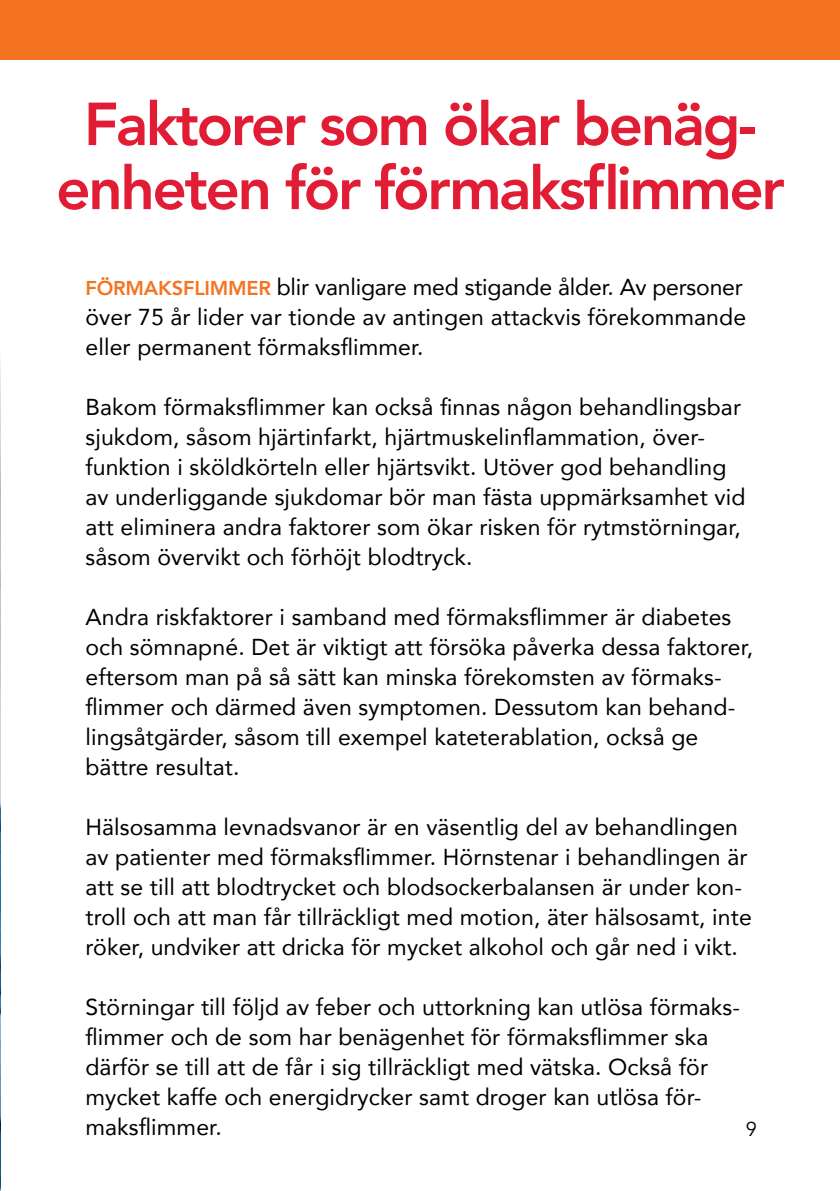
<style>
.page{position:relative;width:840px;height:1191px;background:#fff}
.page>*{position:absolute;margin:0;border:0;box-sizing:border-box;transform-origin:0 0}
.t1{font:800 60px/64px "Avenir";letter-spacing:-.04em;color:#e11d35;text-align:center}
.t2{font:23px/30px "Avenir";letter-spacing:.005em;color:#000}
.t3{font:20px "Avenir";color:#000}
.s1{font-weight:800;font-size:20px;color:#f47421}
</style>
<div class="page">
<img style="left:0;top:491px;width:1px;height:700px">
<div style="left:0;top:0;width:839px;height:60px;background:#f47421"></div>
<svg style="left:0;top:357px;width:1px;height:134px"></svg>
<h1 class="t1" style="left:56px;top:92px;width:729px">Faktorer som ökar benäg&shy;enheten för förmaksflimmer</h1>
<p class="t2" style="left:85px;top:271px;width:662px"><span class="s1">FÖRMAKSFLIMMER</span> blir vanligare med stigande ålder. Av personer över 75 år lider var tionde av antingen attackvis förekommande eller permanent förmaksflimmer.</p>
<p class="t2" style="left:85px;top:391px;width:661px">Bakom förmaksflimmer kan också finnas någon behandlingsbar sjukdom, såsom hjärtinfarkt, hjärtmuskelinflammation, över&shy;funktion i sköldkörteln eller hjärtsvikt. Utöver god behandling av underliggande sjukdomar bör man fästa uppmärksamhet vid att eliminera andra faktorer som ökar risken för rytmstörningar, såsom övervikt och förhöjt blodtryck.</p>
<p class="t2" style="left:85px;top:601px;width:669px">Andra riskfaktorer i samband med förmaksflimmer är diabetes och sömnapné. Det är viktigt att försöka påverka dessa faktorer, eftersom man på så sätt kan minska förekomsten av förmaks&shy;flimmer och därmed även symptomen. Dessutom kan behand&shy;lingsåtgärder, såsom till exempel kateterablation, också ge bättre resultat.</p>
<p class="t2" style="left:85px;top:811px;width:667px">Hälsosamma levnadsvanor är en väsentlig del av behandlingen av patienter med förmaksflimmer. Hörnstenar i behandlingen är att se till att blodtrycket och blodsockerbalansen är under kon&shy;troll och att man får tillräckligt med motion, äter hälsosamt, inte röker, undviker att dricka för mycket alkohol och går ned i vikt.</p>
<p class="t2" style="left:85px;top:991px;width:655px">Störningar till följd av feber och uttorkning kan utlösa förmaks&shy;flimmer och de som har benägenhet för förmaksflimmer ska därför se till att de får i sig tillräckligt med vätska. Också för mycket kaffe och energidrycker samt droger kan utlösa för&shy;maksflimmer.</p>
<p class="t3" style="left:745px;top:1117px;width:13px">9</p>
</div>
